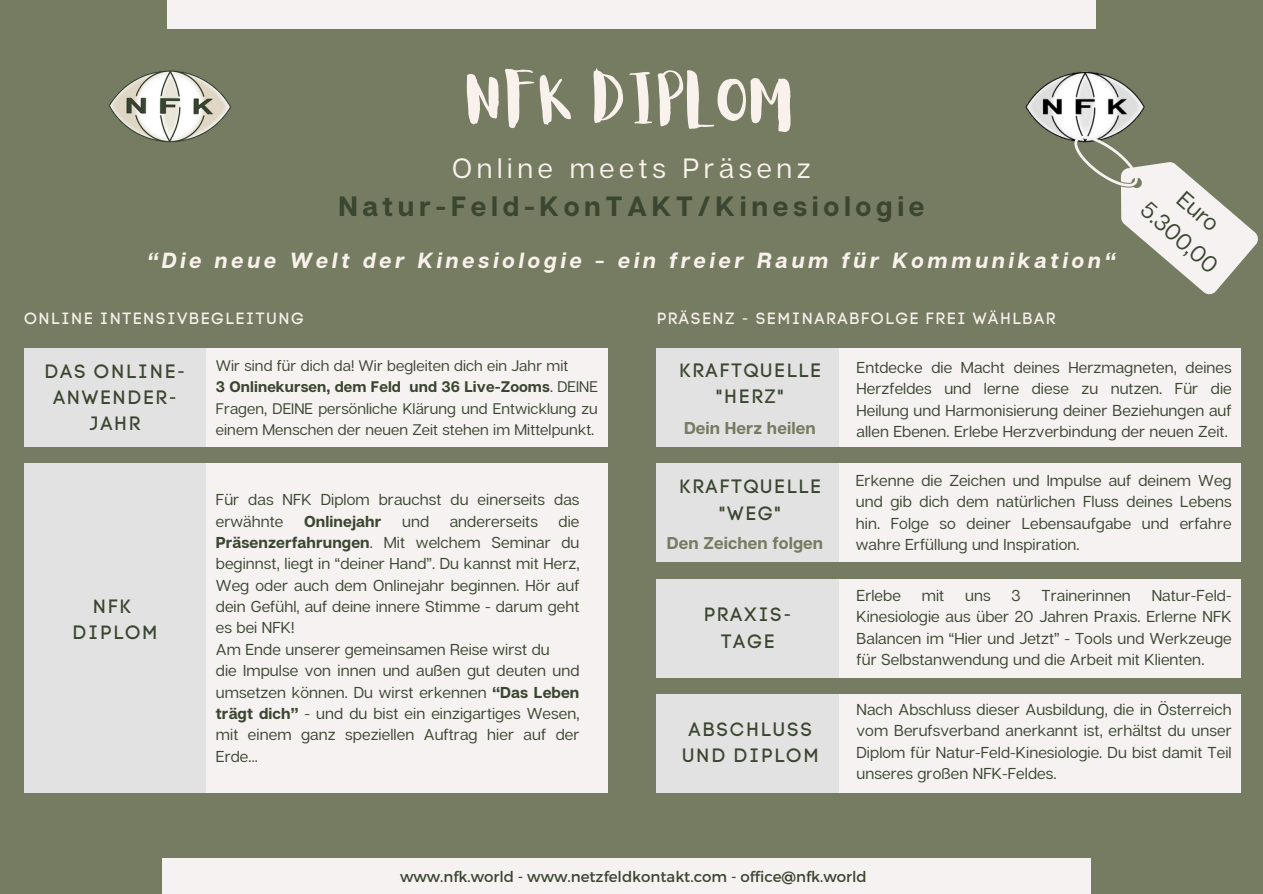
<style>
.page{position:relative;width:1263px;height:894px;background:#fff}
.page>*{position:absolute;margin:0;border:0;box-sizing:border-box;transform-origin:0 0}
.t1{font:56.55px "Aloja Extended";color:#f9f1ec}
.t2{font:700 27.9px/38.2px "Articulat CF";letter-spacing:.165em;color:#3a4630;text-align:center}
.t3{font:23.1px/32.1px "Articulat CF";color:#3a4630;text-align:center}
.t4{font:italic 700 21.9px "Articulat CF";letter-spacing:.165em;color:#f9f1ec}
.t5{font:19.2px/26.5px "Code Pro Normal LC";letter-spacing:.095em;color:#3a4630;text-align:center}
.t6{font:700 17.1px "Articulat CF";letter-spacing:.005em;color:#767c61}
.t7{font:16.2px "Code Pro Normal LC";letter-spacing:.095em;color:#f9f1ec}
.t8{font:15.75px/21.3px "Articulat CF";letter-spacing:.005em;color:#3a4630;text-align:justify}
.t9{font:700 15.75px "Articulat CF";letter-spacing:.005em;color:#3a4630}
.t10{font:15.3px/21.3px "Articulat CF";letter-spacing:.005em;color:#3a4630;text-align:justify}
.t11{font:15px "Montserrat";color:#3a4630}
.s1{font-weight:400;color:#f9f1ec}
.s2{font-weight:700}
</style>
<div class="page">
<div style="left:0;top:0;width:1263px;height:893px;background:#767c61"></div>
<div style="left:167px;top:0;width:928px;height:29px;background:#f6f2f2"></div>
<div style="left:163px;top:858px;width:928px;height:35px;background:#f6f2f2"></div>
<div style="left:206px;top:348px;width:401px;height:98px;background:#f6f2f2"></div>
<div style="left:24px;top:463px;width:182px;height:329px;background:#e2e2e2"></div>
<div style="left:24px;top:348px;width:182px;height:98px;background:#e2e2e2"></div>
<div style="left:206px;top:463px;width:401px;height:329px;background:#f6f2f2"></div>
<div style="left:839px;top:348px;width:401px;height:98px;background:#f6f2f2"></div>
<div style="left:657px;top:579px;width:182px;height:98px;background:#e2e2e2"></div>
<div style="left:657px;top:463px;width:182px;height:99px;background:#e2e2e2"></div>
<div style="left:657px;top:348px;width:182px;height:98px;background:#e2e2e2"></div>
<div style="left:839px;top:463px;width:401px;height:99px;background:#f6f2f2"></div>
<div style="left:839px;top:579px;width:401px;height:98px;background:#f6f2f2"></div>
<div style="left:839px;top:694px;width:401px;height:98px;background:#f6f2f2"></div>
<div style="left:657px;top:694px;width:182px;height:98px;background:#e2e2e2"></div>
<img style="left:108px;top:70px;width:123px;height:73px">
<img style="left:1025px;top:71px;width:120px;height:70px">
<svg style="left:1073px;top:122px;width:185px;height:173px"></svg>
<p class="t1" style="left:467px;top:76px;width:331px">NFK DIPLOM</p>
<h5 class="t2" style="left:338px;top:148px;width:588px"><span class="s1">Online meets Präsenz<br></span>Natur-Feld-KonTAKT/Kinesiologie</h5>
<p class="t4" style="left:147px;top:247px;width:969px">“Die neue Welt der Kinesiologie - ein freier Raum für Kommunikation“</p>
<p class="t7" style="left:24px;top:308px;width:281px">ONLINE INTENSIVBEGLEITUNG</p>
<p class="t7" style="left:657px;top:308px;width:400px">PRÄSENZ - SEMINARABFOLGE FREI WÄHLBAR</p>
<h3 class="t3" style="left:1176px;top:169px;width:95px;rotate:41deg">Euro<br>5.300,00</h3>
<p class="t5" style="left:45px;top:358px;width:142px;line-height:25.8px">DAS ONLINE-<br>ANWENDER-<br>JAHR</p>
<h4 class="t5" style="left:73px;top:592px;width:86px">NFK<br>DIPLOM</h4>
<h6 class="t10" style="left:216px;top:354px;width:354px">Wir sind für dich da! Wir begleiten dich ein Jahr mit</h6>
<h6 class="t10" style="left:216px;top:376px;width:383px"><span class="s2">3 Onlinekursen, dem Feld und 36 Live-Zooms</span>. DEINE Fragen, DEINE persönliche Klärung und Entwicklung zu einem Menschen der neuen Zeit stehen im Mittelpunkt.</h6>
<p class="t8" style="left:216px;top:488px;width:365px">Für das NFK Diplom brauchst du einerseits das erwähnte</p>
<p class="t8" style="left:216px;top:509px;width:365px;text-indent:343px">die <span class="s2">Präsenzerfahrungen</span>. Mit welchem Seminar du beginnst, liegt in “deiner Hand”. Du kannst mit Herz, Weg oder auch dem Onlinejahr beginnen. Hör auf dein Gefühl, auf deine innere Stimme - darum geht es bei NFK!</p>
<p class="t8" style="left:216px;top:638px;width:335px">Am Ende unserer gemeinsamen Reise wirst du</p>
<h4 class="t8" style="left:216px;top:659px;width:365px">die Impulse von innen und außen gut deuten und umsetzen können. Du wirst erkennen <span class="s2">“Das Leben trägt dich”</span> - und du bist ein einzigartiges Wesen, mit einem ganz speziellen Auftrag hier auf der Erde...</h4>
<p class="t9" style="left:304px;top:511px;width:79px">Onlinejahr</p>
<p class="t8" style="left:402px;top:509px;width:29px">und</p>
<p class="t8" style="left:450px;top:509px;width:90px">andererseits</p>
<p class="t5" style="left:679px;top:357px;width:143px">KRAFTQUELLE "HERZ"</p>
<p class="t6" style="left:684px;top:417px;width:133px">Dein Herz heilen</p>
<h4 class="t5" style="left:679px;top:473px;width:143px">KRAFTQUELLE "WEG"</h4>
<h4 class="t6" style="left:667px;top:532px;width:158px">Den Zeichen folgen</h4>
<h4 class="t5" style="left:704px;top:601px;width:90px">PRAXIS-<br>TAGE</h4>
<p class="t5" style="left:682px;top:715px;width:139px;line-height:25.8px">ABSCHLUSS<br>UND DIPLOM</p>
<p class="t8" style="left:856px;top:356px;width:377px">Entdecke die Macht deines Herzmagneten, deines Herzfeldes und lerne diese zu nutzen. Für die Heilung und Harmonisierung deiner Beziehungen auf allen Ebenen. Erlebe Herzverbindung der neuen Zeit.</p>
<p class="t8" style="left:856px;top:469px;width:377px">Erkenne die Zeichen und Impulse auf deinem Weg und gib dich dem natürlichen Fluss deines Lebens hin. Folge so deiner Lebensaufgabe und erfahre wahre Erfüllung und Inspiration.</p>
<h4 class="t8" style="left:856px;top:584px;width:46px">Erlebe</h4>
<h4 class="t8" style="left:922px;top:584px;width:24px">mit</h4>
<h4 class="t8" style="left:965px;top:584px;width:27px">uns</h4>
<h4 class="t8" style="left:1011px;top:584px;width:11px">3</h4>
<h4 class="t8" style="left:1041px;top:584px;width:91px">Trainerinnen</h4>
<h4 class="t8" style="left:856px;top:584px;width:377px;text-indent:295px">Natur-Feld-Kinesiologie aus über 20 Jahren Praxis. Erlerne NFK Balancen im “Hier und Jetzt” - Tools und Werkzeuge für Selbstanwendung und die Arbeit mit Klienten.</h4>
<p class="t8" style="left:856px;top:698px;width:377px">Nach Abschluss dieser Ausbildung, die in Österreich vom Berufsverband anerkannt ist, erhältst du unser Diplom für Natur-Feld-Kinesiologie. Du bist damit Teil unseres großen NFK-Feldes.</p>
<h2 class="t11" style="left:400px;top:866px;width:468px">www.nfk.world - www.netzfeldkontakt.com - office@nfk.world</h2>
</div>
